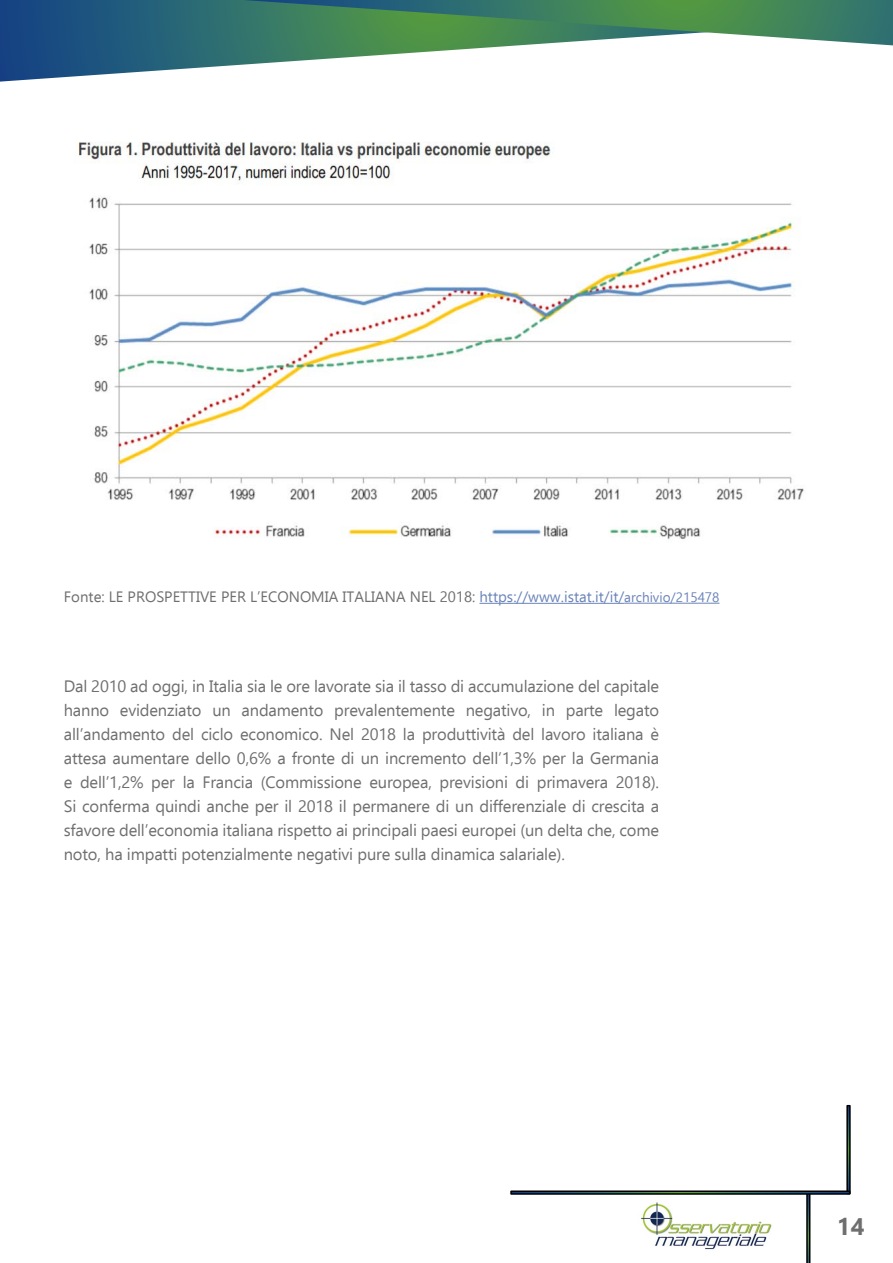
<style>
.page{position:relative;width:893px;height:1263px;background:#fff}
.page>*{position:absolute;margin:0;border:0;box-sizing:border-box;transform-origin:0 0}
.t1{font:700 24px "Ebrima";color:#706f6f}
.t2{font:16.5px/24px "Ebrima";letter-spacing:-.01em;color:#706f6f;text-align:justify}
.t3{font:15px "Ebrima";color:#706f6f}
.s1{color:#6b84b9}
.s2{font-size:13.5px;color:#6b84b9}
</style>
<div class="page">
<svg style="left:0;top:0;width:265px;height:82px;background:#3d6d8e"></svg>
<svg style="left:510px;top:1104px;width:341px;height:159px"></svg>
<svg style="left:213px;top:0;width:680px;height:63px"></svg>
<img style="left:638px;top:1200px;width:137px;height:51px">
<img style="left:78px;top:141px;width:726px;height:398px">
<hr style="left:479px;top:603px;width:145px;height:1px;background:#6b84b9">
<hr style="left:624px;top:603px;width:95px;height:1px;background:#6b84b9">
<p class="t3" style="left:64px;top:586px;width:657px">Fonte: LE PROSPETTIVE PER L’ECONOMIA ITALIANA NEL 2018: <span class="s1">https://www.istat.it/it/</span><span class="s2">archivio/215478</span></p>
<p class="t2" style="left:64px;top:674px;width:597px">Dal 2010 ad oggi, in Italia sia le ore lavorate sia il tasso di accumulazione del capitale hanno evidenziato un andamento prevalentemente negativo, in parte legato all’andamento del ciclo economico. Nel 2018 la produttività del lavoro italiana è attesa aumentare dello 0,6% a fronte di un incremento dell’1,3% per la Germania e dell’1,2% per la Francia (Commissione europea, previsioni di primavera 2018).<br>Si conferma quindi anche per il 2018 il permanere di un differenziale di crescita a sfavore dell’economia italiana rispetto ai principali paesi europei (un delta che, come noto, ha impatti potenzialmente negativi pure sulla dinamica salariale).</p>
<h1 class="t1" style="left:837px;top:1209px;width:29px">14</h1>
</div>
